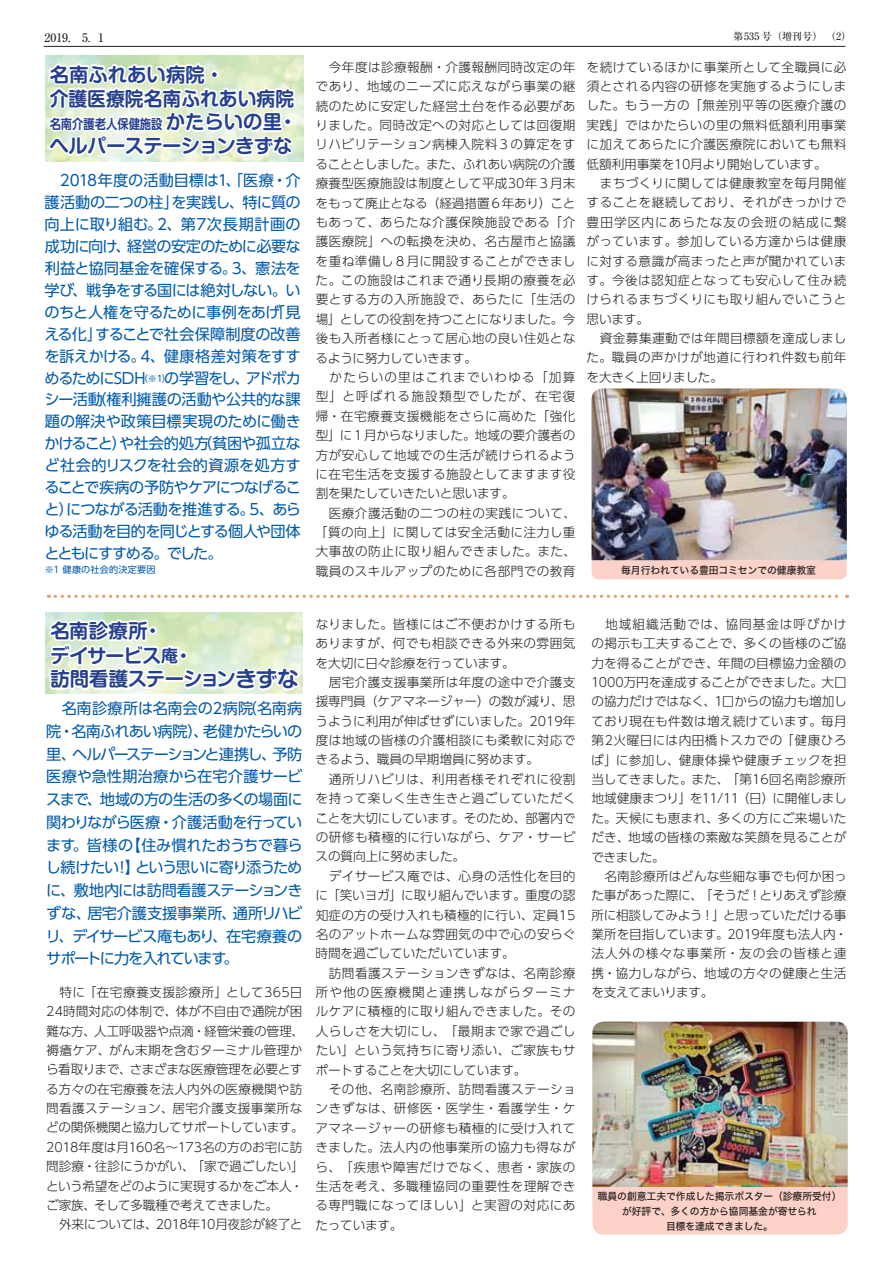
<style>
.page{position:relative;width:893px;height:1263px;background:#fff}
.page>*{position:absolute;margin:0;border:0;box-sizing:border-box;transform-origin:0 0}
.t1{font:19.35px/24.3px "Shin M Go Pro De Bold 90 msp RKSJ H";letter-spacing:-.025em;color:#25408e}
.t2{font:19.35px/24px "Shin M Go Pro De Bold 90 msp RKSJ H";color:#25408e}
.t3{font:19.35px "Shin M Go Pro De Bold 90 msp RKSJ H";letter-spacing:-.035em;color:#25408e}
.t4{font:15.15px/21.9px "UD Shin Go Pro Regular 90 msp RKSJ H";letter-spacing:-.065em;color:#005aaa;text-align:justify}
.t5{font:13.35px "Shin M Go Pro De Bold 90 msp RKSJ H";color:#25408e;scale:.85 1}
.t6{font:12.6px/19.4px "UD Shin Go Pro Light 90 msp RKSJ H";letter-spacing:.025em;color:#231f20}
.t7{font:12.6px/19.4px "UD Shin Go Pro Light 90 msp RKSJ H";letter-spacing:-.01em;color:#231f20}
.t8{font:11.85px "Ryumin Pro Medium 90 msp RKSJ H";color:#231f20}
.t9{font:10.05px/14.9px "Hira Kaku Std W5 90 msp RKSJ H";letter-spacing:-.005em;color:#231f20;text-align:center}
.t10{font:10.05px "Ryumin Pro Medium 90 msp RKSJ H";color:#231f20}
.t11{font:9.15px "UD Shin Go Pro Regular 90 msp RKSJ H";letter-spacing:.02em;color:#005aaa}
.s1{font-size:19.35px}
.s2{font-size:9.15px}
.s3{font-size:16.8px}
.s4{font-size:21.9px}
</style>
<div class="page">
<hr style="left:44px;top:46px;width:801px;height:1px;background:#231f20">
<img style="left:47px;top:389px;width:800px;height:305px">
<img style="left:46px;top:56px;width:257px;height:106px">
<svg style="left:46px;top:45px;width:251px;height:114px"></svg>
<img style="left:592px;top:1022px;width:256px;height:213px">
<p class="t8" style="left:45px;top:33px;width:61px">2019.　5. 1</p>
<p class="t10" style="left:733px;top:33px;width:120px">第535 号（増刊号）　（2）</p>
<p class="t6" style="left:315px;top:59px;width:263px;text-indent:14px">今年度は診療報酬・介護報酬同時改定の年であり、地域のニーズに応えながら事業の継続のために安定した経営土台を作る必要がありました。同時改定への対応としては回復期リハビリテーション病棟入院料３の算定をすることとしました。また、ふれあい病院の介護療養型医療施設は制度として平成30年３月末をもって廃止となる（経過措置６年あり）こともあって、あらたな介護保険施設である「介護医療院」への転換を決め、名古屋市と協議を重ね準備し８月に開設することができました。この施設はこれまで通り長期の療養を必要とする方の入所施設で、あらたに「生活の場」としての役割を持つことになりました。今後も入所者様にとって居心地の良い住処となるように努力していきます。<br>　かたらいの里はこれまでいわゆる「加算型」と呼ばれる施設類型でしたが、在宅復帰・在宅療養支援機能をさらに高めた「強化型」に１月からなりました。地域の要介護者の方が安心して地域での生活が続けられるように在宅生活を支援する施設としてますます役割を果たしていきたいと思います。<br>　医療介護活動の二つの柱の実践について、「質の向上」に関しては安全活動に注力し重大事故の防止に取り組んできました。また、職員のスキルアップのために各部門での教育</p>
<p class="t6" style="left:586px;top:59px;width:262px">を続けているほかに事業所として全職員に必須とされる内容の研修を実施するようにしました。もう一方の「無差別平等の医療介護の実践」ではかたらいの里の無料低額利用事業に加えてあらたに介護医療院においても無料低額利用事業を10月より開始しています。<br>　まちづくりに関しては健康教室を毎月開催することを継続しており、それがきっかけで豊田学区内にあらたな友の会班の結成に繋がっています。参加している方達からは健康に対する意識が高まったと声が聞かれています。今後は認知症となっても安心して住み続けられるまちづくりにも取り組んでいこうと思います。<br>　資金募集運動では年間目標額を達成しました。職員の声かけが地道に行われ件数も前年を大きく上回りました。</p>
<h1 class="t2" style="left:50px;top:65px;width:246px">名南ふれあい病院・<br>介護医療院名南ふれあい病院</h1>
<p class="t5" style="left:50px;top:119px;width:293px">名南介護老人保健施設<span class="s1">かたらいの里・</span></p>
<h1 class="t3" style="left:49px;top:139px;width:244px">ヘルパーステーションきずな</h1>
<p class="t4" style="left:44px;top:172px;width:258px">　2018年度の活動目標は1、「医療・介護活動の二つの柱」を実践し、特に質の向上に取り組む。2、第7次長期計画の成功に向け、経営の安定のために必要な利益と協同基金を確保する。3、憲法を学び、戦争をする国には絶対しない。いのちと人権を守るために事例をあげ「見える化」することで社会保障制度の改善を訴えかける。4、健康格差対策をすすめるためにSDH<span class="s2">（※1）</span>の学習をし、アドボカシー活動（権利擁護の活動や公共的な課題の解決や政策目標実現のために働きかけること）や社会的処方（貧困や孤立など社会的リスクを社会的資源を処方することで疾病の予防やケアにつなげること）につながる活動を推進する。5、あらゆる活動を目的を同じとする個人や団体とともにすすめる。でした。</p>
<p class="t11" style="left:45px;top:566px;width:112px">※1 健康の社会的決定要因</p>
<p class="t9" style="left:621px;top:564px;width:196px">毎月行われている豊田コミセンでの健康教室</p>
<h1 class="t1" style="left:50px;top:621px;width:250px">名南診療所・<br>デイサービス<span class="s3">庵</span>・<br>訪問看護ステーション<span class="s4">きずな</span></h1>
<p class="t4" style="left:46px;top:699px;width:258px;line-height:22.8px">　名南診療所は名南会の2病院（名南病院・名南ふれあい病院）、老健かたらいの里、ヘルパーステーションと連携し、予防医療や急性期治療から在宅介護サービスまで、地域の方の生活の多くの場面に関わりながら医療・介護活動を行っています。皆様の【住み慣れたおうちで暮らし続けたい！】という思いに寄り添うために、敷地内には訪問看護ステーションきずな、居宅介護支援事業所、通所リハビリ、デイサービス庵もあり、在宅療養のサポートに力を入れています。</p>
<p class="t7" style="left:46px;top:984px;width:260px;text-indent:14px">特に「在宅療養支援診療所」として365日<br>24時間対応の体制で、体が不自由で通院が困難な方、人工呼吸器や点滴・経管栄養の管理、褥瘡ケア、がん末期を含むターミナル管理から看取りまで、さまざまな医療管理を必要とする方々の在宅療養を法人内外の医療機関や訪問看護ステーション、居宅介護支援事業所などの関係機関と協力してサポートしています。<br>2018年度は月160名～173名の方のお宅に訪問診療・往診にうかがい、「家で過ごしたい」という希望をどのように実現するかをご本人・ご家族、そして多職種で考えてきました。<br>　外来については、2018年10月夜診が終了と</p>
<p class="t6" style="left:315px;top:616px;width:262px">なりました。皆様にはご不便おかけする所もありますが、何でも相談できる外来の雰囲気を大切に日々診療を行っています。<br>　居宅介護支援事業所は年度の途中で介護支援専門員（ケアマネージャー）の数が減り、思うように利用が伸ばせずにいました。2019年度は地域の皆様の介護相談にも柔軟に対応できるよう、職員の早期増員に努めます。<br>　通所リハビリは、利用者様それぞれに役割を持って楽しく生き生きと過ごしていただくことを大切にしています。そのため、部署内での研修も積極的に行いながら、ケア・サービスの質向上に努めました。<br>　デイサービス庵では、心身の活性化を目的に「笑いヨガ」に取り組んでいます。重度の認知症の方の受け入れも積極的に行い、定員15名のアットホームな雰囲気の中で心の安らぐ時間を過ごしていただいています。<br>　訪問看護ステーションきずなは、名南診療所や他の医療機関と連携しながらターミナルケアに積極的に取り組んできました。その人らしさを大切にし、「最期まで家で過ごしたい」という気持ちに寄り添い、ご家族もサポートすることを大切にしています。<br>　その他、名南診療所、訪問看護ステーションきずなは、研修医・医学生・看護学生・ケアマネージャーの研修も積極的に受け入れてきました。法人内の他事業所の協力も得ながら、「疾患や障害だけでなく、患者・家族の生活を考え、多職種協同の重要性を理解できる専門職になってほしい」と実習の対応にあたっています。</p>
<p class="t6" style="left:591px;top:616px;width:258px">　地域組織活動では、協同基金は呼びかけの掲示も工夫することで、多くの皆様のご協力を得ることができ、年間の目標協力金額の<br>1000万円を達成することができました。大口の協力だけではなく、1口からの協力も増加しており現在も件数は増え続けています。毎月第2火曜日には内田橋トスカでの「健康ひろば」に参加し、健康体操や健康チェックを担当してきました。また、「第16回名南診療所地域健康まつり」を11/11（日）に開催しました。天候にも恵まれ、多くの方にご来場いただき、地域の皆様の素敵な笑顔を見ることができました。<br>　名南診療所はどんな些細な事でも何か困った事があった際に、「そうだ！とりあえず診療所に相談してみよう！」と思っていただける事業所を目指しています。2019年度も法人内・法人外の様々な事業所・友の会の皆様と連携・協力しながら、地域の方々の健康と生活を支えてまいります。</p>
<p class="t9" style="left:598px;top:1190px;width:245px">職員の創意工夫で作成した掲示ポスター（診療所受付）が好評で、多くの方から協同基金が寄せられ<br>目標を達成できました。</p>
</div>
